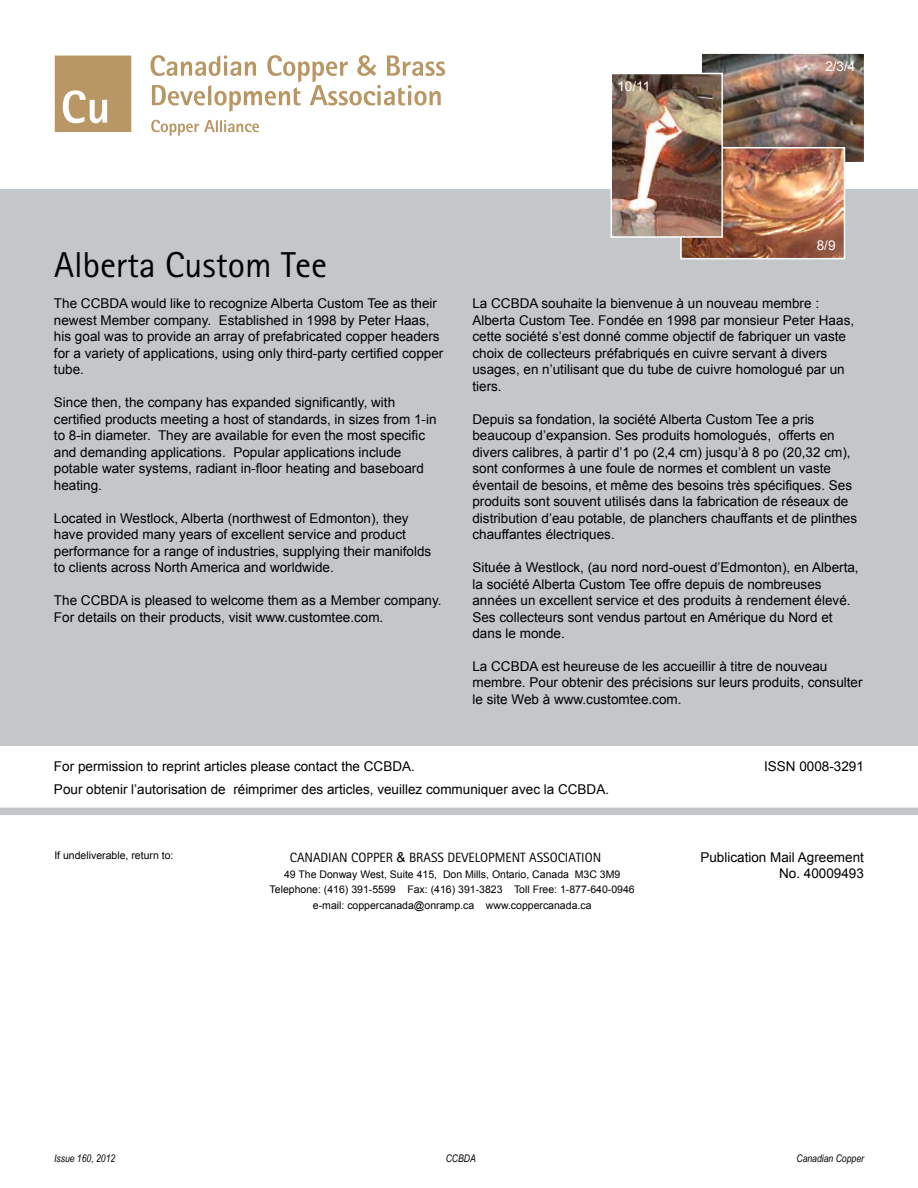
<style>
.page{position:relative;width:918px;height:1188px;background:#fff}
.page>*{position:absolute;margin:0;border:0;box-sizing:border-box;transform-origin:0 0}
.t1{font:36px "Rotis Sans Serif Pro";color:#000}
.t2{font:13.5px/16.5px "Arial";color:#000}
.t3{font:13.5px "Rotis Sans Serif Pro";color:#000}
.t4{font:13.5px "Arial";color:#fff}
.t5{font:10.5px/15.3px "Arial";color:#000;text-align:center}
.t6{font:italic 10.5px "Arial Narrow";color:#000}
.s1{font-family:"Arial"}
</style>
<div class="page">
<div style="left:0;top:189px;width:918px;height:557px;background:#c3c7ca"></div>
<svg style="left:151px;top:55px;width:294px;height:57px"></svg>
<svg style="left:151px;top:120px;width:108px;height:16px"></svg>
<svg style="left:55px;top:56px;width:76px;height:76px;background:#bfa174"></svg>
<div style="left:0;top:808px;width:918px;height:7px;background:#c3c7ca"></div>
<img style="left:610px;top:53px;width:254px;height:207px">
<p class="t4" style="left:617px;top:77px;width:34px">10/11</p>
<p class="t4" style="left:825px;top:57px;width:32px">2/3/4</p>
<h1 class="t1" style="left:54px;top:244px;width:275px">Alberta Custom Tee</h1>
<p class="t2" style="left:54px;top:295px;width:391px">The CCBDA would like to recognize Alberta Custom Tee as their newest Member company. Established in 1998 by Peter Haas, his goal was to provide an array of prefabricated copper headers for a variety of applications, using only third-party certified copper tube.</p>
<p class="t2" style="left:54px;top:394px;width:384px">Since then, the company has expanded significantly, with certified products meeting a host of standards, in sizes from 1-in to 8-in diameter. They are available for even the most specific and demanding applications. Popular applications include potable water systems, radiant in-floor heating and baseboard heating.</p>
<p class="t2" style="left:54px;top:510px;width:379px">Located in Westlock, Alberta (northwest of Edmonton), they have provided many years of excellent service and product performance for a range of industries, supplying their manifolds to clients across North America and worldwide.</p>
<p class="t2" style="left:54px;top:592px;width:389px">The CCBDA is pleased to welcome them as a Member company.<br>For details on their products, visit www.customtee.com.</p>
<p class="t4" style="left:817px;top:236px;width:20px">8/9</p>
<p class="t2" style="left:472px;top:295px;width:383px">La CCBDA souhaite la bienvenue à un nouveau membre :<br>Alberta Custom Tee. Fondée en 1998 par monsieur Peter Haas, cette société s’est donné comme objectif de fabriquer un vaste choix de collecteurs préfabriqués en cuivre servant à divers usages, en n’utilisant que du tube de cuivre homologué par un tiers.</p>
<p class="t2" style="left:472px;top:411px;width:386px">Depuis sa fondation, la société Alberta Custom Tee a pris beaucoup d’expansion. Ses produits homologués, offerts en divers calibres, à partir d’1 po (2,4 cm) jusqu’à 8 po (20,32 cm), sont conformes à une foule de normes et comblent un vaste éventail de besoins, et même des besoins très spécifiques. Ses produits sont souvent utilisés dans la fabrication de réseaux de distribution d’eau potable, de planchers chauffants et de plinthes chauffantes électriques.</p>
<p class="t2" style="left:472px;top:559px;width:388px">Située à Westlock, (au nord nord-ouest d’Edmonton), en Alberta, la société Alberta Custom Tee offre depuis de nombreuses années un excellent service et des produits à rendement élevé.<br>Ses collecteurs sont vendus partout en Amérique du Nord et dans le monde.</p>
<p class="t2" style="left:472px;top:658px;width:392px">La CCBDA est heureuse de les accueillir à titre de nouveau membre. Pour obtenir des précisions sur leurs produits, consulter le site Web à www.customtee.com.</p>
<p class="t2" style="left:54px;top:758px;width:362px">For permission to reprint articles please contact the CCBDA.</p>
<p class="t2" style="left:764px;top:758px;width:101px">ISSN 0008-3291</p>
<p class="t2" style="left:54px;top:781px;width:557px">Pour obtenir l’autorisation de réimprimer des articles, veuillez communiquer avec la CCBDA.</p>
<p class="t5" style="left:54px;top:848px;width:121px">If undeliverable, return to:</p>
<p class="t3" style="left:290px;top:849px;width:313px">CANADIAN COPPER <span class="s1">&amp;</span> BRASS DEVELOPMENT ASSOCIATION</p>
<p class="t5" style="left:270px;top:867px;width:367px">49 The Donway West, Suite 415, Don Mills, Ontario, Canada M3C 3M9<br>Telephone: (416) 391-5599 Fax: (416) 391-3823 Toll Free: 1-877-640-0946 e-mail: coppercanada@onramp.ca www.coppercanada.ca</p>
<p class="t2" style="left:700px;top:849px;width:165px;text-align:right">Publication Mail Agreement<br>No. 40009493</p>
<p class="t6" style="left:54px;top:1152px;width:63px">Issue 160, 2012</p>
<p class="t6" style="left:446px;top:1152px;width:32px">CCBDA</p>
<p class="t6" style="left:797px;top:1152px;width:69px">Canadian Copper</p>
</div>
